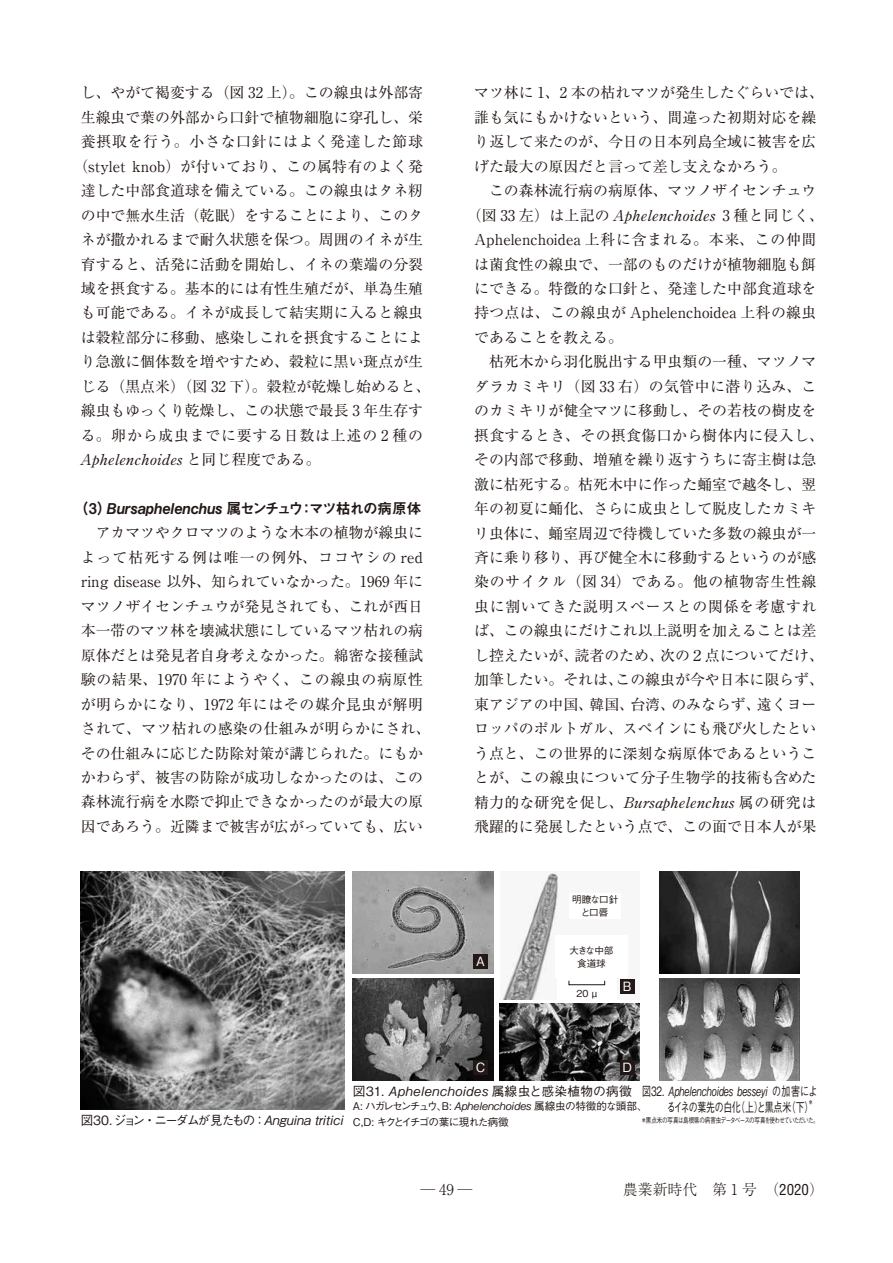
<style>
.page{position:relative;width:893px;height:1263px;background:#fff}
.page>*{position:absolute;margin:0;border:0;box-sizing:border-box;transform-origin:0 0}
.t1{font:14.85px/24.5px "Ryumin Pr 6";color:#221815;text-align:center}
.t2{font:14.85px "Ryumin Pr 6";letter-spacing:.05em;color:#221815}
.t3{font:14.85px "Midashi Go Pr 6 MB31";color:#221815}
.t4{font:14.85px "Ryumin Pr 6";letter-spacing:.02em;color:#221815}
.t5{font:14.85px "Ryumin Pr 6";letter-spacing:.03em;color:#221815}
.t6{font:14.85px "Ryumin Pr 6";letter-spacing:.025em;color:#221815}
.t7{font:14.85px "Ryumin Pr 6";letter-spacing:.045em;color:#221815}
.t8{font:14.85px "Ryumin Pr 6";letter-spacing:.055em;color:#221815}
.t9{font:300 14.85px "Ryumin Pr 6";color:#221815}
.t10{font:500 12.75px/15.9px "Gothic BBB Pr 6";color:#221815;text-align:right;scale:.7 1}
.t11{font:500 12.75px "Gothic BBB Pr 6";color:#221815}
.t12{font:500 12.75px "Gothic BBB Pr 6";letter-spacing:.03em;color:#221815}
.t13{font:500 12.75px "Gothic BBB Pr 6";color:#fff}
.t14{font:500 10.65px/15.9px "Gothic BBB Pr 6";letter-spacing:-.04em;color:#221815}
.t15{font:500 9.6px/12.8px "Gothic BBB Pr 6";letter-spacing:-.04em;color:#221815;text-align:center}
.t16{font:500 9.6px "Gothic BBB Pr 6";color:#221815}
.t17{font:500 7.5px "Gothic BBB Pr 6";letter-spacing:-.08em;color:#221815;scale:.74 1}
.t18{font:500 7.5px "Gothic BBB Pr 6";letter-spacing:-.08em;color:#221815;scale:.7 1}
.s1{font-family:"Helvetica LT Std";font-weight:400;font-stretch:condensed}
</style>
<div class="page">
<img style="left:81px;top:872px;width:263px;height:237px">
<img style="left:353px;top:872px;width:140px;height:102px">
<div style="left:473px;top:954px;width:15px;height:14px;background:#221815"></div>
<img style="left:353px;top:978px;width:140px;height:102px">
<div style="left:473px;top:1060px;width:15px;height:15px;background:#221815"></div>
<img style="left:500px;top:872px;width:122px;height:127px">
<div style="left:620px;top:979px;width:15px;height:15px;background:#221815"></div>
<img style="left:500px;top:1003px;width:140px;height:77px">
<div style="left:620px;top:1060px;width:15px;height:15px;background:#221815"></div>
<div style="left:570px;top:893px;width:51px;height:25px;background:#fff"></div>
<div style="left:555px;top:935px;width:73px;height:43px;background:#fff"></div>
<div style="left:557px;top:974px;width:60px;height:25px;background:#fff"></div>
<div style="left:569px;top:980px;width:36px;height:5px;border:1px solid #221815"></div>
<img style="left:659px;top:872px;width:140px;height:102px">
<img style="left:659px;top:978px;width:140px;height:102px">
<p class="t1" style="left:81px;top:80px;width:344px">し、やがて褐変する（図 32 上）。この線虫は外部寄</p>
<p class="t1" style="left:81px;top:104px;width:344px">生線虫で葉の外部から口針で植物細胞に穿孔し、栄</p>
<p class="t2" style="left:81px;top:130px;width:344px">養摂取を行う。小さな口針にはよく発達した節球</p>
<p class="t4" style="left:73px;top:154px;width:351px">（stylet knob）が付いており、この属特有のよく発</p>
<p class="t1" style="left:81px;top:178px;width:344px">達した中部食道球を備えている。この線虫はタネ籾</p>
<p class="t1" style="left:81px;top:202px;width:344px">の中で無水生活（乾眠）をすることにより、このタ</p>
<p class="t1" style="left:81px;top:226px;width:344px">ネが撒かれるまで耐久状態を保つ。周囲のイネが生</p>
<p class="t1" style="left:81px;top:251px;width:344px">育すると、活発に活動を開始し、イネの葉端の分裂</p>
<p class="t1" style="left:81px;top:275px;width:344px">域を摂食する。基本的には有性生殖だが、単為生殖</p>
<p class="t1" style="left:81px;top:300px;width:344px">も可能である。イネが成長して結実期に入ると線虫</p>
<p class="t1" style="left:81px;top:324px;width:344px">は穀粒部分に移動、感染しこれを摂食することによ</p>
<p class="t1" style="left:81px;top:349px;width:344px">り急激に個体数を増やすため、穀粒に黒い斑点が生</p>
<p class="t1" style="left:81px;top:373px;width:351px">じる（黒点米）（図 32 下）。穀粒が乾燥し始めると、</p>
<p class="t1" style="left:81px;top:398px;width:344px">線虫もゆっくり乾燥し、この状態で最長 3 年生存す</p>
<p class="t8" style="left:81px;top:423px;width:344px">る。卵から成虫までに要する日数は上述の 2 種の</p>
<p class="t1" style="left:81px;top:447px;width:241px">Aphelenchoides と同じ程度である。</p>
<p class="t3" style="left:74px;top:496px;width:349px">（3）Bursaphelenchus 属センチュウ：マツ枯れの病原体</p>
<p class="t1" style="left:81px;top:520px;width:351px">アカマツやクロマツのような木本の植物が線虫に<br>よって枯死する例は唯一の例外、ココヤシの red ring disease 以外、知られていなかった。1969 年にマツノザイセンチュウが発見されても、これが西日本一帯のマツ林を壊滅状態にしているマツ枯れの病原体だとは発見者自身考えなかった。綿密な接種試験の結果、1970 年にようやく、この線虫の病原性が明らかになり、1972 年にはその媒介昆虫が解明されて、マツ枯れの感染の仕組みが明らかにされ、その仕組みに応じた防除対策が講じられた。にもかかわらず、被害の防除が成功しなかったのは、この森林流行病を水際で抑止できなかったのが最大の原因であろう。近隣まで被害が広がっていても、広い</p>
<p class="t1" style="left:474px;top:80px;width:351px;text-align:left">マツ林に 1、2 本の枯れマツが発生したぐらいでは、誰も気にもかけないという、間違った初期対応を繰り返して来たのが、今日の日本列島全域に被害を広げた最大の原因だと言って差し支えなかろう。</p>
<p class="t1" style="left:489px;top:178px;width:329px">この森林流行病の病原体、マツノザイセンチュウ</p>
<p class="t1" style="left:467px;top:202px;width:359px">（図 33 左）は上記の Aphelenchoides 3 種と同じく、</p>
<p class="t1" style="left:474px;top:226px;width:344px">Aphelenchoidea 上科に含まれる。本来、この仲間</p>
<p class="t1" style="left:474px;top:251px;width:344px">は菌食性の線虫で、一部のものだけが植物細胞も餌</p>
<p class="t1" style="left:474px;top:275px;width:344px">にできる。特徴的な口針と、発達した中部食道球を</p>
<p class="t1" style="left:474px;top:300px;width:344px">持つ点は、この線虫が Aphelenchoidea 上科の線虫</p>
<p class="t1" style="left:474px;top:324px;width:150px">であることを教える。</p>
<p class="t1" style="left:489px;top:349px;width:329px">枯死木から羽化脱出する甲虫類の一種、マツノマ</p>
<p class="t5" style="left:474px;top:375px;width:344px">ダラカミキリ（図 33 右）の気管中に潜り込み、こ</p>
<p class="t1" style="left:474px;top:398px;width:344px">のカミキリが健全マツに移動し、その若枝の樹皮を</p>
<p class="t6" style="left:474px;top:423px;width:351px">摂食するとき、その摂食傷口から樹体内に侵入し、</p>
<p class="t1" style="left:474px;top:447px;width:344px">その内部で移動、増殖を繰り返すうちに寄主樹は急</p>
<p class="t1" style="left:474px;top:471px;width:344px">激に枯死する。枯死木中に作った蛹室で越冬し、翌</p>
<p class="t1" style="left:474px;top:495px;width:344px">年の初夏に蛹化、さらに成虫として脱皮したカミキ</p>
<p class="t1" style="left:474px;top:520px;width:344px">リ虫体に、蛹室周辺で待機していた多数の線虫が一</p>
<p class="t1" style="left:474px;top:544px;width:344px">斉に乗り移り、再び健全木に移動するというのが感</p>
<p class="t7" style="left:474px;top:570px;width:344px">染のサイクル（図 34）である。他の植物寄生性線</p>
<p class="t2" style="left:474px;top:595px;width:344px">虫に割いてきた説明スペースとの関係を考慮すれ</p>
<p class="t1" style="left:474px;top:618px;width:344px">ば、この線虫にだけこれ以上説明を加えることは差</p>
<p class="t1" style="left:474px;top:642px;width:351px">し控えたいが、読者のため、次の２点についてだけ、</p>
<p class="t1" style="left:474px;top:667px;width:351px">加筆したい。それは、この線虫が今や日本に限らず、</p>
<p class="t1" style="left:474px;top:691px;width:344px">東アジアの中国、韓国、台湾、のみならず、遠くヨー</p>
<p class="t1" style="left:474px;top:716px;width:344px">ロッパのポルトガル、スペインにも飛び火したとい</p>
<p class="t1" style="left:474px;top:740px;width:344px">う点と、この世界的に深刻な病原体であるというこ</p>
<p class="t1" style="left:474px;top:764px;width:344px">とが、この線虫について分子生物学的技術も含めた</p>
<p class="t1" style="left:474px;top:789px;width:344px">精力的な研究を促し、Bursaphelenchus 属の研究は</p>
<p class="t1" style="left:474px;top:813px;width:344px">飛躍的に発展したという点で、この面で日本人が果</p>
<p class="t13" style="left:476px;top:951px;width:10px">A</p>
<p class="t13" style="left:476px;top:1057px;width:11px">C</p>
<p class="t15" style="left:572px;top:892px;width:48px">明瞭な口針と口唇</p>
<p class="t15" style="left:569px;top:943px;width:45px">大きな中部食道球</p>
<p class="t16" style="left:576px;top:985px;width:22px">20 µ</p>
<p class="t13" style="left:623px;top:976px;width:10px">B</p>
<p class="t13" style="left:622px;top:1057px;width:11px">D</p>
<p class="t11" style="left:81px;top:1110px;width:264px">図30.ジョン・ニーダムが見たもの：Anguina tritici</p>
<p class="t12" style="left:353px;top:1080px;width:281px">図31. Aphelenchoides 属線虫と感染植物の病徴</p>
<p class="t14" style="left:353px;top:1097px;width:296px">A: ハガレセンチュウ、B: Aphelenchoides 属線虫の特徴的な頭部、<br>C,D: キクとイチゴの葉に現れた病徴</p>
<p class="t10" style="left:642px;top:1082px;width:252px">図32. Aphelenchoides besseyi の加害によるイネの葉先の白化（上）と黒点米（下）</p>
<p class="t18" style="left:808px;top:1096px;width:9px">＊</p>
<p class="t17" style="left:641px;top:1114px;width:241px">＊黒点米の写真は島根県の病害虫データベースの写真を使わせていただいた。</p>
<p class="t9" style="left:420px;top:1178px;width:54px">─49─</p>
<p class="t9" style="left:623px;top:1178px;width:202px">農業新時代　第 1 号　（<span class="s1">2020</span>）</p>
</div>
